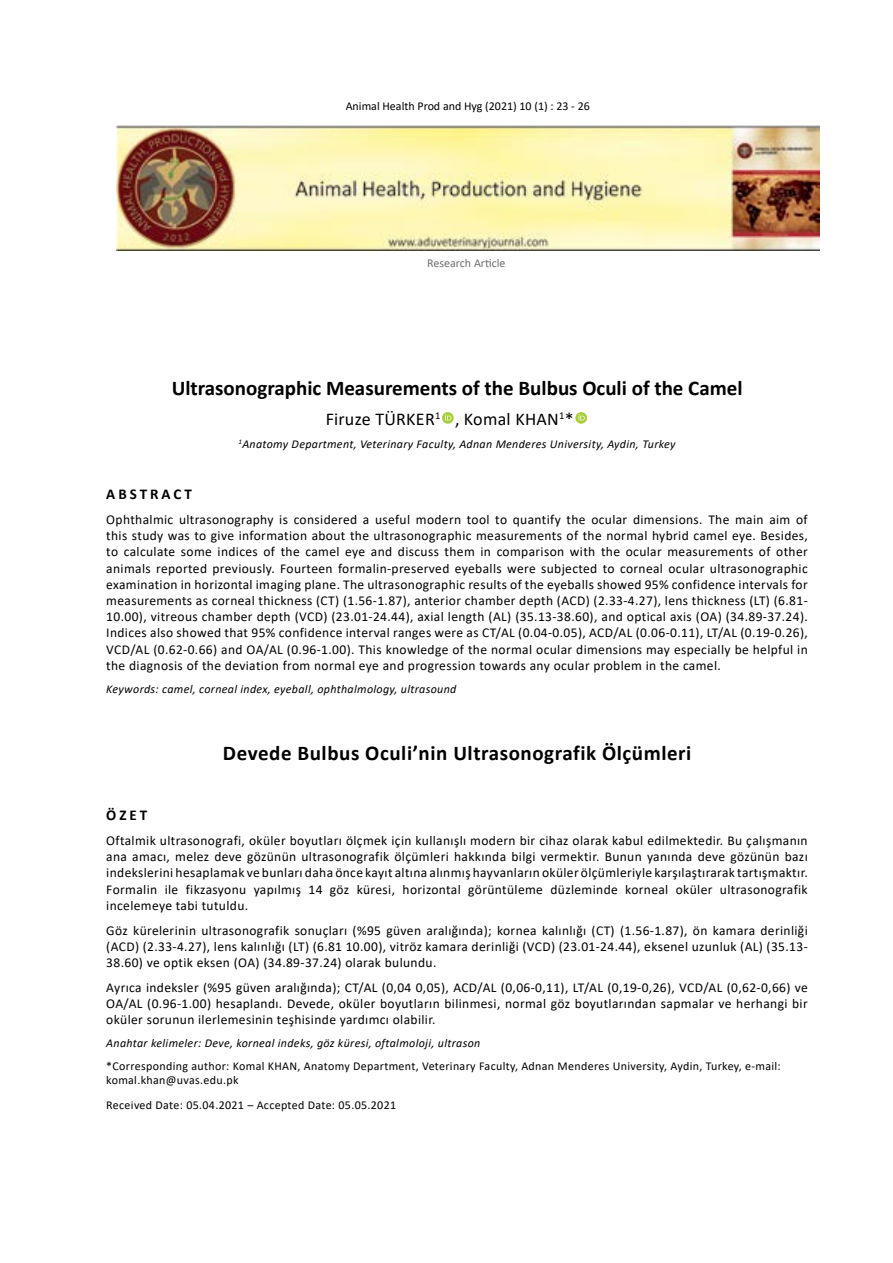
<style>
.page{position:relative;width:893px;height:1263px;background:#fff}
.page>*{position:absolute;margin:0;border:0;box-sizing:border-box;transform-origin:0 0}
.t1{font:700 21px "Calibri";color:#000}
.t2{font:700 21px "Calibri";letter-spacing:.025em;color:#000}
.t3{font:18px "Calibri";letter-spacing:.015em;color:#000}
.t4{font:700 15px "Calibri";letter-spacing:.2em;color:#000}
.t5{font:13.5px/16.2px "Calibri";letter-spacing:.025em;color:#000;text-align:justify}
.t6{font:italic 12px "Calibri";letter-spacing:.025em;color:#000}
.t7{font:12px/14.4px "Calibri";letter-spacing:.025em;color:#000}
.t8{font:12px "Calibri";color:#000}
.t9{font:12px "Calibri";color:#6d6e71}
</style>
<div class="page">
<svg style="left:442px;top:412px;width:12px;height:12px"></svg>
<svg style="left:575px;top:412px;width:12px;height:12px"></svg>
<img style="left:116px;top:126px;width:703px;height:124px">
<p class="t8" style="left:346px;top:98px;width:246px">Animal Health Prod and Hyg (2021) 10 (1) : 23 - 26</p>
<p class="t9" style="left:427px;top:255px;width:80px">Research Article</p>
<h1 class="t1" style="left:172px;top:373px;width:572px">Ultrasonographic Measurements of the Bulbus Oculi of the Camel</h1>
<h2 class="t3" style="left:326px;top:407px;width:249px">Firuze TÜRKER<sup>1</sup> , Komal KHAN<sup>1</sup>*</h2>
<p class="t6" style="left:239px;top:436px;width:438px"><sup>1</sup>Anatomy Department, Veterinary Faculty, Adnan Menderes University, Aydin, Turkey</p>
<p class="t4" style="left:106px;top:484px;width:87px">ABSTRACT</p>
<p class="t5" style="left:106px;top:511px;width:703px">Ophthalmic ultrasonography is considered a useful modern tool to quantify the ocular dimensions. The main aim of this study was to give information about the ultrasonographic measurements of the normal hybrid camel eye. Besides, to calculate some indices of the camel eye and discuss them in comparison with the ocular measurements of other animals reported previously. Fourteen formalin-preserved eyeballs were subjected to corneal ocular ultrasonographic examination in horizontal imaging plane. The ultrasonographic results of the eyeballs showed 95% confidence intervals for measurements as corneal thickness (CT) (1.56-1.87), anterior chamber depth (ACD) (2.33-4.27), lens thickness (LT) (6.81- 10.00), vitreous chamber depth (VCD) (23.01-24.44), axial length (AL) (35.13-38.60), and optical axis (OA) (34.89-37.24).<br>Indices also showed that 95% confidence interval ranges were as CT/AL (0.04-0.05), ACD/AL (0.06-0.11), LT/AL (0.19-0.26), VCD/AL (0.62-0.66) and OA/AL (0.96-1.00). This knowledge of the normal ocular dimensions may especially be helpful in the diagnosis of the deviation from normal eye and progression towards any ocular problem in the camel.</p>
<p class="t6" style="left:106px;top:680px;width:352px">Keywords: camel, corneal index, eyeball, ophthalmology, ultrasound</p>
<h1 class="t2" style="left:223px;top:738px;width:470px">Devede Bulbus Oculi’nin Ultrasonografik Ölçümleri</h1>
<p class="t4" style="left:106px;top:805px;width:43px">ÖZET</p>
<p class="t5" style="left:106px;top:832px;width:703px">Oftalmik ultrasonografi, oküler boyutları ölçmek için kullanışlı modern bir cihaz olarak kabul edilmektedir. Bu çalışmanın ana amacı, melez deve gözünün ultrasonografik ölçümleri hakkında bilgi vermektir. Bunun yanında deve gözünün bazı indekslerini hesaplamak ve bunları daha önce kayıt altına alınmış hayvanların oküler ölçümleriyle karşılaştırarak tartışmaktır.<br>Formalin ile fikzasyonu yapılmış 14 göz küresi, horizontal görüntüleme düzleminde korneal oküler ultrasonografik incelemeye tabi tutuldu.</p>
<p class="t5" style="left:106px;top:922px;width:703px">Göz kürelerinin ultrasonografik sonuçları (%95 güven aralığında); kornea kalınlığı (CT) (1.56-1.87), ön kamara derinliği (ACD) (2.33-4.27), lens kalınlığı (LT) (6.81 10.00), vitröz kamara derinliği (VCD) (23.01-24.44), eksenel uzunluk (AL) (35.13- 38.60) ve optik eksen (OA) (34.89-37.24) olarak bulundu.</p>
<p class="t5" style="left:106px;top:979px;width:703px">Ayrıca indeksler (%95 güven aralığında); CT/AL (0,04 0,05), ACD/AL (0,06-0,11), LT/AL (0,19-0,26), VCD/AL (0,62-0,66) ve OA/AL (0.96-1.00) hesaplandı. Devede, oküler boyutların bilinmesi, normal göz boyutlarından sapmalar ve herhangi bir oküler sorunun ilerlemesinin teşhisinde yardımcı olabilir.</p>
<p class="t6" style="left:106px;top:1035px;width:375px">Anahtar kelimeler: Deve, korneal indeks, göz küresi, oftalmoloji, ultrason</p>
<p class="t7" style="left:106px;top:1058px;width:676px">*Corresponding author: Komal KHAN, Anatomy Department, Veterinary Faculty, Adnan Menderes University, Aydin, Turkey, e-mail: komal.khan@uvas.edu.pk</p>
<p class="t7" style="left:106px;top:1097px;width:291px">Received Date: 05.04.2021 – Accepted Date: 05.05.2021</p>
</div>
